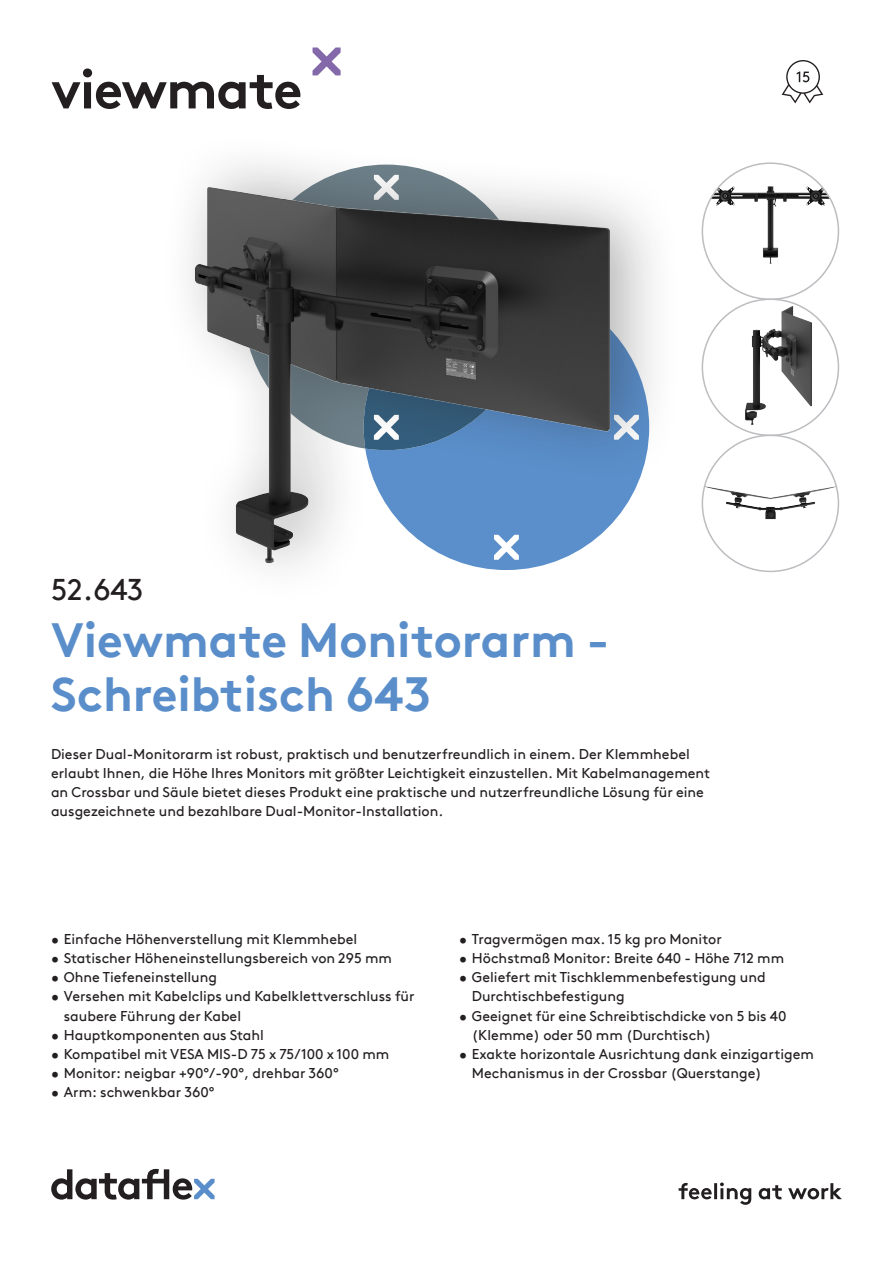
<style>
.page{position:relative;width:893px;height:1263px;background:#fff}
.page>*{position:absolute;margin:0;border:0;box-sizing:border-box;transform-origin:0 0}
.hoofdstuk{font:700 54px "Brown Pro TT";letter-spacing:-.02em;color:#231f20}
.productnaam{font:700 48px/54px "Brown Pro TT";color:#5a8eca}
.productnummer{font:30px "Brown Pro TT";color:#231f20}
.omschrijving{font:14.25px/19.2px "Brown Pro TT";color:#231f20}
</style>
<div class="page">
<svg style="left:51px;top:1169px;width:164px;height:30px"></svg>
<svg style="left:679px;top:1182px;width:163px;height:23px"></svg>
<svg style="left:313px;top:47px;width:28px;height:28px"></svg>
<img style="left:702px;top:163px;width:136px;height:136px;border-radius:68px">
<img style="left:702px;top:299px;width:136px;height:136px;border-radius:68px">
<img style="left:702px;top:435px;width:136px;height:136px;border-radius:68px">
<div style="left:156px;top:131px;width:525px;height:479px;background:#231f20;opacity:.35"></div>
<img style="left:168px;top:133px;width:473px;height:473px">
<svg style="left:782px;top:60px;width:41px;height:43px"></svg>
<p class="hoofdstuk" style="left:51px;top:46px;width:253px">viewmate</p>
<p class="productnummer" style="left:51px;top:566px;width:94px">52.643</p>
<p class="productnaam" style="left:51px;top:608px;width:560px">Viewmate Monitorarm -<br>Schreibtisch 643</p>
<p class="omschrijving" style="left:51px;top:743px;width:661px">Dieser Dual-Monitorarm ist robust, praktisch und benutzerfreundlich in einem. Der Klemmhebel erlaubt Ihnen, die Höhe Ihres Monitors mit größter Leichtigkeit einzustellen. Mit Kabelmanagement an Crossbar und Säule bietet dieses Produkt eine praktische und nutzerfreundliche Lösung für eine ausgezeichnete und bezahlbare Dual-Monitor-Installation.</p>
<p class="omschrijving" style="left:51px;top:928px;width:308px">• Einfache Höhenverstellung mit Klemmhebel</p>
<p class="omschrijving" style="left:51px;top:947px;width:343px">• Statischer Höheneinstellungsbereich von 295 mm</p>
<p class="omschrijving" style="left:51px;top:966px;width:168px">• Ohne Tiefeneinstellung</p>
<p class="omschrijving" style="left:64px;top:986px;width:352px;text-indent:-13px">• Versehen mit Kabelclips und Kabelklettverschluss für saubere Führung der Kabel</p>
<p class="omschrijving" style="left:51px;top:1024px;width:214px">• Hauptkomponenten aus Stahl</p>
<p class="omschrijving" style="left:51px;top:1043px;width:340px">• Kompatibel mit VESA MIS-D 75 x 75/100 x 100 mm</p>
<p class="omschrijving" style="left:51px;top:1062px;width:289px">• Monitor: neigbar +90°/-90°, drehbar 360°</p>
<p class="omschrijving" style="left:51px;top:1081px;width:165px">• Arm: schwenkbar 360°</p>
<p class="omschrijving" style="left:459px;top:928px;width:264px">• Tragvermögen max. 15 kg pro Monitor</p>
<p class="omschrijving" style="left:459px;top:947px;width:326px">• Höchstmaß Monitor: Breite 640 - Höhe 712 mm</p>
<p class="omschrijving" style="left:472px;top:966px;width:295px;text-indent:-13px">• Geliefert mit Tischklemmenbefestigung und<br>Durchtischbefestigung</p>
<p class="omschrijving" style="left:472px;top:1005px;width:316px;text-indent:-13px">• Geeignet für eine Schreibtischdicke von 5 bis 40 (Klemme) oder 50 mm (Durchtisch)</p>
<p class="omschrijving" style="left:472px;top:1043px;width:344px;text-indent:-13px">• Exakte horizontale Ausrichtung dank einzigartigem<br>Mechanismus in der Crossbar (Querstange)</p>
</div>
